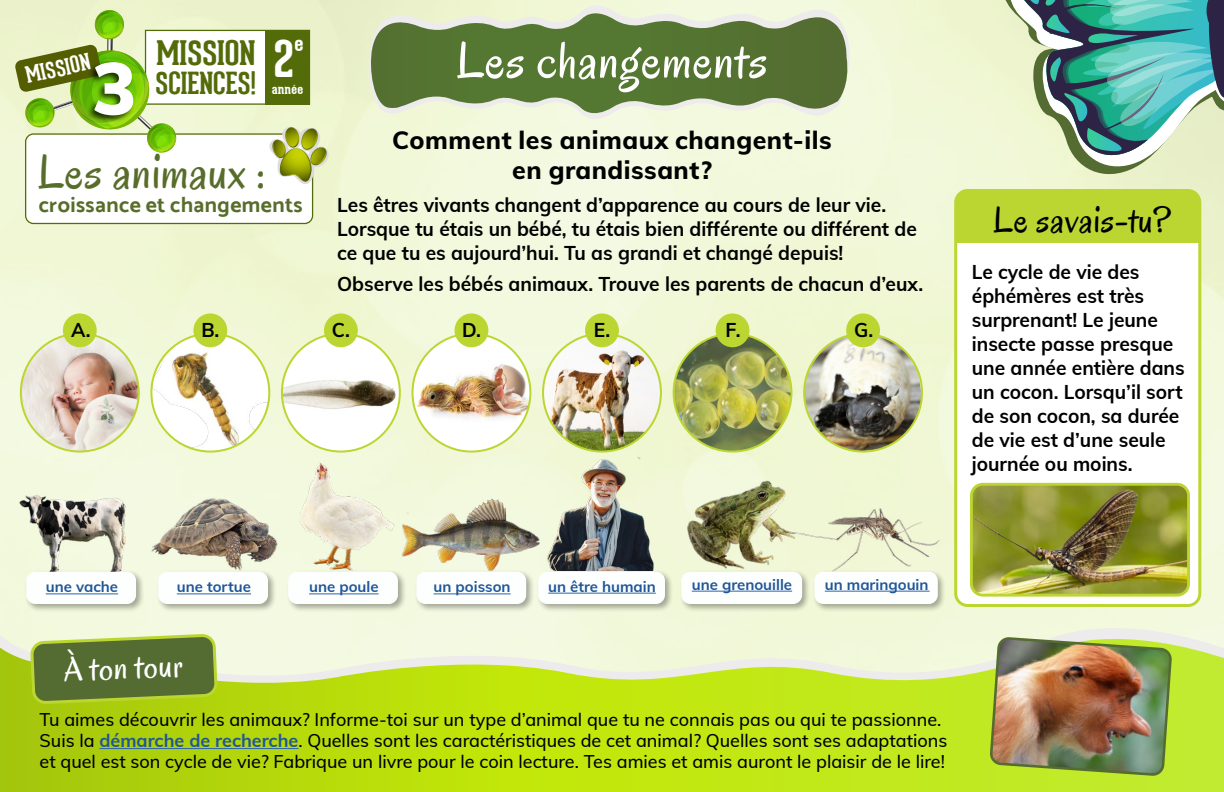
<style>
.page{position:relative;width:1224px;height:792px;background:#f1f8d9}
.page>*{position:absolute;margin:0;border:0;box-sizing:border-box;transform-origin:0 0}
.t1{font:900 73px "Muli";color:#fff}
.t2{font:52px "Oregano";letter-spacing:.02em;color:#fff}
.t3{font:48.7px "Oregano";letter-spacing:.02em;color:#586d2a}
.t4{font:37px "Oregano";letter-spacing:.02em;color:#000}
.t5{font:35px "Oregano";color:#fff}
.t6{font:700 33px "Geared Slab";color:#536b09;scale:1.05 1}
.t7{font:700 29.8px "Geared Slab";color:#536b09}
.t8{font:800 25px/30px "Muli";letter-spacing:.02em;color:#000;text-align:center}
.t9{font:700 22.6px "Geared Slab";color:#fff}
.t10{font:700 22.2px "Geared Slab";color:#fff}
.t11{font:700 21.7px "Catamaran";letter-spacing:.02em;color:#586d2a}
.t12{font:700 20px/24px "Muli";color:#000;scale:.96 1}
.t13{font:500 18px/21px "Muli";color:#000}
.t14{font:700 15px "Muli";color:#215697}
.t15{font:700 14.4px "Geared Slab";color:#fff}
.s1{font-weight:700;color:#215697}
</style>
<div class="page">
<svg style="left:0;top:613px;width:1224px;height:122px"></svg>
<svg style="left:0;top:735px;width:1224px;height:57px;background:#bae012"></svg>
<div style="left:26px;top:134px;width:287px;height:89px;background:#fff;border-radius:8px"></div>
<div style="left:25px;top:133px;width:288px;height:91px;border:1px solid #536b09;border-radius:8px"></div>
<div style="left:146px;top:30px;width:163px;height:74px;background:#fff"></div>
<div style="left:145px;top:30px;width:165px;height:75px;border:1px solid #536b09"></div>
<div style="left:265px;top:30px;width:44px;height:74px;background:#536b09"></div>
<svg style="left:15px;top:8px;width:163px;height:146px"></svg>
<svg style="left:269px;top:127px;width:60px;height:62px"></svg>
<svg style="left:366px;top:0;width:464px;height:107px"></svg>
<svg style="left:368px;top:13px;width:481px;height:106px"></svg>
<svg style="left:1081px;top:175px;width:143px;height:5px"></svg>
<svg style="left:996px;top:0;width:228px;height:175px"></svg>
<div style="left:86px;top:60px;width:50px;height:64px;background:#000;opacity:.75"></div>
<hr style="left:99px;top:748px;width:199px;height:1px;background:#2864b0">
<svg style="left:31px;top:635px;width:186px;height:68px;background:#6a8137"></svg>
<img style="left:21px;top:334px;width:118px;height:118px;border-radius:59px">
<img style="left:543px;top:334px;width:118px;height:118px;border-radius:59px">
<div style="left:282px;top:334px;width:118px;height:118px;background:#fff;border-radius:50%"></div>
<img style="left:282px;top:377px;width:118px;height:38px">
<img style="left:151px;top:334px;width:118px;height:118px;border-radius:59px">
<img style="left:674px;top:334px;width:117px;height:118px;border-radius:59px">
<svg style="left:413px;top:334px;width:117px;height:118px"></svg>
<img style="left:413px;top:346px;width:117px;height:92px">
<img style="left:804px;top:334px;width:118px;height:116px">
<div style="left:956px;top:190px;width:244px;height:416px;background:#fff;border-radius:12px"></div>
<div style="left:956px;top:190px;width:244px;height:53px;background:#bcd631"></div>
<div style="left:954px;top:189px;width:247px;height:418px;border:3px solid #bcd631;border-radius:12px"></div>
<img style="left:974px;top:487px;width:212px;height:106px">
<div style="left:970px;top:483px;width:220px;height:114px;border:3px solid #bcd631;border-radius:11px"></div>
<img style="left:988px;top:636px;width:186px;height:142px">
<img style="left:687px;top:480px;width:99px;height:89px">
<img style="left:785px;top:501px;width:155px;height:68px">
<img style="left:547px;top:458px;width:107px;height:111px">
<img style="left:401px;top:498px;width:139px;height:71px">
<img style="left:302px;top:463px;width:93px;height:106px">
<img style="left:151px;top:498px;width:127px;height:71px">
<img style="left:19px;top:495px;width:107px;height:74px">
<div style="left:24px;top:569px;width:121px;height:43px;background:#000;opacity:.33"></div>
<div style="left:26px;top:572px;width:110px;height:32px;background:#fdffff;border-radius:9px"></div>
<div style="left:156px;top:569px;width:121px;height:43px;background:#000;opacity:.33"></div>
<div style="left:158px;top:572px;width:110px;height:32px;background:#fdffff;border-radius:9px"></div>
<div style="left:286px;top:569px;width:121px;height:43px;background:#000;opacity:.33"></div>
<div style="left:288px;top:572px;width:110px;height:32px;background:#fdffff;border-radius:9px"></div>
<div style="left:414px;top:569px;width:121px;height:43px;background:#000;opacity:.33"></div>
<div style="left:416px;top:572px;width:110px;height:32px;background:#fdffff;border-radius:9px"></div>
<div style="left:536px;top:569px;width:137px;height:43px;background:#000;opacity:.33"></div>
<div style="left:538px;top:572px;width:127px;height:32px;background:#fdffff;border-radius:9px"></div>
<div style="left:679px;top:569px;width:132px;height:43px;background:#000;opacity:.33"></div>
<div style="left:681px;top:572px;width:121px;height:32px;background:#fdffff;border-radius:9px"></div>
<div style="left:812px;top:569px;width:134px;height:43px;background:#000;opacity:.33"></div>
<div style="left:814px;top:572px;width:124px;height:32px;background:#fdffff;border-radius:9px"></div>
<hr style="left:46px;top:594px;width:72px;height:1px;background:#2864b0">
<hr style="left:177px;top:594px;width:74px;height:1px;background:#2864b0">
<hr style="left:309px;top:594px;width:70px;height:1px;background:#2864b0">
<hr style="left:434px;top:594px;width:77px;height:1px;background:#2864b0">
<hr style="left:548px;top:593px;width:108px;height:1px;background:#2864b0">
<hr style="left:692px;top:591px;width:100px;height:1px;background:#2864b0">
<hr style="left:825px;top:591px;width:105px;height:1px;background:#2864b0">
<div style="left:63px;top:313px;width:34px;height:34px;background:#bcd631;border-radius:50%"></div>
<div style="left:193px;top:313px;width:34px;height:34px;background:#bcd631;border-radius:50%"></div>
<div style="left:324px;top:313px;width:34px;height:34px;background:#bcd631;border-radius:50%"></div>
<div style="left:455px;top:313px;width:33px;height:34px;background:#bcd631;border-radius:50%"></div>
<div style="left:585px;top:313px;width:34px;height:34px;background:#bcd631;border-radius:50%"></div>
<div style="left:716px;top:313px;width:33px;height:34px;background:#bcd631;border-radius:50%"></div>
<div style="left:846px;top:313px;width:34px;height:34px;background:#bcd631;border-radius:50%"></div>
<h1 class="t7" style="left:155px;top:65px;width:140px">SCIENCES! <sup>2</sup></h1>
<h1 class="t9" style="left:294px;top:29px;width:11px">e</h1>
<h1 class="t6" style="left:156px;top:33px;width:96px">MISSION</h1>
<h2 class="t10" style="left:23px;top:62px;width:67px;rotate:-13deg">MISSION</h2>
<h2 class="t2" style="left:456px;top:27px;width:313px">Les changements</h2>
<p class="t8" style="left:392px;top:124px;width:441px">Comment les animaux changent-ils en grandissant?</p>
<h2 class="t1" style="left:93px;top:35px;width:45px">3</h2>
<h1 class="t15" style="left:272px;top:80px;width:33px">année</h1>
<h1 class="t3" style="left:38px;top:141px;width:229px">Les animaux :</h1>
<h1 class="t11" style="left:39px;top:192px;width:265px">croissance et changements</h1>
<p class="t12" style="left:337px;top:192px;width:605px">Les êtres vivants changent d’apparence au cours de leur vie.<br>Lorsque tu étais un bébé, tu étais bien différente ou différent de ce que tu es aujourd’hui. Tu as grandi et changé depuis!</p>
<p class="t12" style="left:337px;top:271px;width:612px">Observe les bébés animaux. Trouve les parents de chacun d’eux.</p>
<p class="t12" style="left:71px;top:317px;width:22px">A.</p>
<p class="t12" style="left:201px;top:317px;width:20px">B.</p>
<p class="t12" style="left:332px;top:317px;width:20px">C.</p>
<p class="t12" style="left:462px;top:317px;width:21px">D.</p>
<p class="t12" style="left:594px;top:317px;width:19px">E.</p>
<p class="t12" style="left:726px;top:317px;width:17px">F.</p>
<p class="t12" style="left:854px;top:317px;width:21px">G.</p>
<h3 class="t4" style="left:993px;top:196px;width:179px">Le savais-tu?</h3>
<p class="t12" style="left:972px;top:258px;width:223px">Le cycle de vie des éphémères est très surprenant! Le jeune insecte passe presque une année entière dans un cocon. Lorsqu’il sort de son cocon, sa durée de vie est d’une seule journée ou moins.</p>
<p class="t14" style="left:46px;top:576px;width:74px">une vache</p>
<p class="t14" style="left:177px;top:576px;width:76px">une tortue</p>
<p class="t14" style="left:309px;top:576px;width:71px">une poule</p>
<p class="t14" style="left:434px;top:576px;width:79px">un poisson</p>
<p class="t14" style="left:548px;top:575px;width:109px">un être humain</p>
<p class="t14" style="left:692px;top:573px;width:102px">une grenouille</p>
<p class="t14" style="left:825px;top:573px;width:105px">un maringouin</p>
<h3 class="t5" style="left:63px;top:648px;width:120px;rotate:-3deg">À ton tour</h3>
<p class="t13" style="left:40px;top:708px;width:909px">Tu aimes découvrir les animaux? Informe-toi sur un type d’animal que tu ne connais pas ou qui te passionne.<br>Suis la <span class="s1">démarche de recherche</span>. Quelles sont les caractéristiques de cet animal? Quelles sont ses adaptations et quel est son cycle de vie? Fabrique un livre pour le coin lecture. Tes amies et amis auront le plaisir de le lire!</p>
</div>
